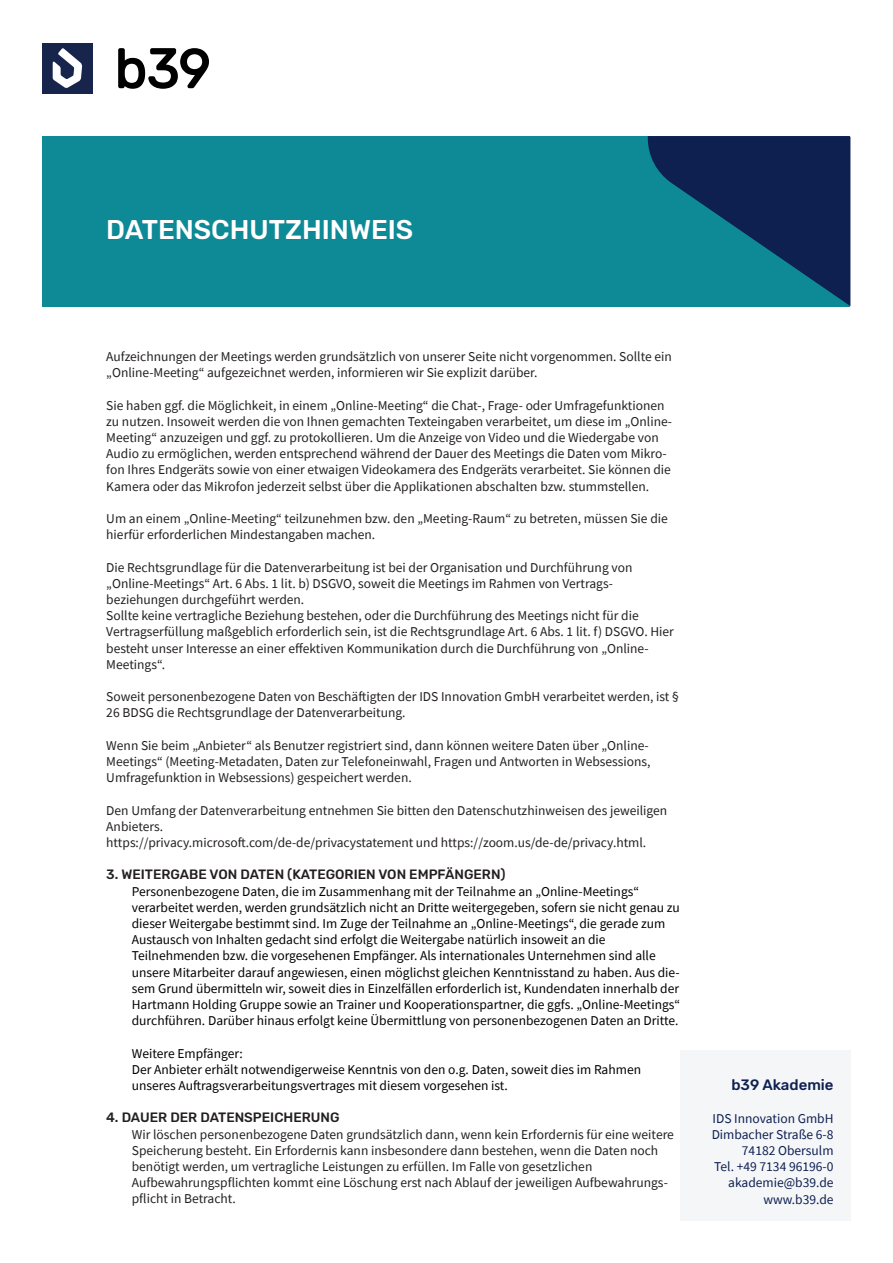
<style>
.page{position:relative;width:893px;height:1263px;background:#fff}
.page>*{position:absolute;margin:0;border:0;box-sizing:border-box;transform-origin:0 0}
.t1{font:500 27px "Rubik";color:#fff}
.t2{font:500 15px "Rubik";color:#0e2050}
.Einzug1{font:13.5px/16.2px "Source Sans Pro";color:#231f20}
.Einzug1-2{font:13.5px/16.2px "Source Sans Pro";color:#000}
.t3{font:13.5px/16.2px "Source Sans Pro";color:#0e2050;text-align:right}
.t4{font:500 13.5px "Rubik";color:#231f20}
</style>
<div class="page">
<div style="left:42px;top:43px;width:51px;height:51px;background:#17254d"></div>
<svg style="left:53px;top:48px;width:29px;height:40px"></svg>
<svg style="left:118px;top:48px;width:91px;height:41px"></svg>
<div style="left:680px;top:1050px;width:170px;height:170px;background:#f5f6f8"></div>
<div style="left:43px;top:136px;width:807px;height:170px;background:#0e8a96"></div>
<svg style="left:648px;top:136px;width:202px;height:170px"></svg>
<p class="t1" style="left:106px;top:214px;width:308px">DATENSCHUTZHINWEIS</p>
<p class="Einzug1" style="left:106px;top:348px;width:567px">Aufzeichnungen der Meetings werden grundsätzlich von unserer Seite nicht vorgenommen. Sollte ein „Online-Meeting“ aufgezeichnet werden, informieren wir Sie explizit darüber.</p>
<p class="Einzug1" style="left:106px;top:397px;width:567px">Sie haben ggf. die Möglichkeit, in einem „Online-Meeting“ die Chat-, Frage- oder Umfragefunktionen zu nutzen. Insoweit werden die von Ihnen gemachten Texteingaben verarbeitet, um diese im „Online-Meeting“ anzuzeigen und ggf. zu protokollieren. Um die Anzeige von Video und die Wiedergabe von Audio zu ermöglichen, werden entsprechend während der Dauer des Meetings die Daten vom Mikro&shy;fon Ihres Endgeräts sowie von einer etwaigen Videokamera des Endgeräts verarbeitet. Sie können die Kamera oder das Mikrofon jederzeit selbst über die Applikationen abschalten bzw. stummstellen.</p>
<p class="Einzug1" style="left:106px;top:510px;width:563px">Um an einem „Online-Meeting“ teilzunehmen bzw. den „Meeting-Raum“ zu betreten, müssen Sie die hierfür erforderlichen Mindestangaben machen.</p>
<p class="Einzug1" style="left:106px;top:559px;width:528px">Die Rechtsgrundlage für die Datenverarbeitung ist bei der Organisation und Durchführung von „Online-Meetings“ Art. 6 Abs. 1 lit. b) DSGVO, soweit die Meetings im Rahmen von Vertrags&shy;beziehungen durchgeführt werden.</p>
<p class="Einzug1" style="left:106px;top:607px;width:569px">Sollte keine vertragliche Beziehung bestehen, oder die Durchführung des Meetings nicht für die Vertragserfüllung maßgeblich erforderlich sein, ist die Rechtsgrundlage Art. 6 Abs. 1 lit. f) DSGVO. Hier besteht unser Interesse an einer effektiven Kommunikation durch die Durchführung von „Online-Meetings“.</p>
<p class="Einzug1" style="left:106px;top:688px;width:574px">Soweit personenbezogene Daten von Beschäftigten der IDS Innovation GmbH verarbeitet werden, ist §<br>26 BDSG die Rechtsgrundlage der Datenverarbeitung.</p>
<p class="Einzug1" style="left:106px;top:737px;width:546px">Wenn Sie beim „Anbieter“ als Benutzer registriert sind, dann können weitere Daten über „Online-<br>Meetings“ (Meeting-Metadaten, Daten zur Telefoneinwahl, Fragen und Antworten in Websessions,<br>Umfragefunktion in Websessions) gespeichert werden.</p>
<p class="Einzug1" style="left:106px;top:802px;width:562px">Den Umfang der Datenverarbeitung entnehmen Sie bitten den Datenschutzhinweisen des jeweiligen<br>Anbieters.</p>
<p class="Einzug1" style="left:106px;top:834px;width:541px">https://privacy.microsoft.com/de-de/privacystatement und https://zoom.us/de-de/privacy.html.</p>
<p class="t4" style="left:106px;top:867px;width:401px">3. WEITERGABE VON DATEN (KATEGORIEN VON EMPFÄNGERN)</p>
<p class="Einzug1-2" style="left:132px;top:883px;width:550px">Personenbezogene Daten, die im Zusammenhang mit der Teilnahme an „Online-Meetings“ verarbeitet werden, werden grundsätzlich nicht an Dritte weitergegeben, sofern sie nicht genau zu dieser Weitergabe bestimmt sind. Im Zuge der Teilnahme an „Online-Meetings“, die gerade zum Austausch von Inhalten gedacht sind erfolgt die Weitergabe natürlich insoweit an die Teilnehmenden bzw. die vorgesehenen Empfänger. Als internationales Unternehmen sind alle unsere Mitarbeiter darauf angewiesen, einen möglichst gleichen Kenntnisstand zu haben. Aus die&shy;sem Grund übermitteln wir, soweit dies in Einzelfällen erforderlich ist, Kundendaten innerhalb der Hartmann Holding Gruppe sowie an Trainer und Kooperationspartner, die ggfs. „Online-Meetings“ durchführen. Darüber hinaus erfolgt keine Übermittlung von personenbezogenen Daten an Dritte.</p>
<p class="Einzug1-2" style="left:132px;top:1045px;width:112px">Weitere Empfänger:</p>
<p class="Einzug1-2" style="left:132px;top:1061px;width:511px">Der Anbieter erhält notwendigerweise Kenntnis von den o.g. Daten, soweit dies im Rahmen unseres Auftragsverarbeitungsvertrages mit diesem vorgesehen ist.</p>
<p class="t4" style="left:106px;top:1110px;width:235px">4. DAUER DER DATENSPEICHERUNG</p>
<p class="Einzug1" style="left:132px;top:1126px;width:544px">Wir löschen personenbezogene Daten grundsätzlich dann, wenn kein Erfordernis für eine weitere Speicherung besteht. Ein Erfordernis kann insbesondere dann bestehen, wenn die Daten noch benötigt werden, um vertragliche Leistungen zu erfüllen. Im Falle von gesetzlichen Aufbewahrungspflichten kommt eine Löschung erst nach Ablauf der jeweiligen Aufbewahrungs&shy;pflicht in Betracht.</p>
<p class="t2" style="left:731px;top:1076px;width:104px">b39 Akademie</p>
<p class="t3" style="left:712px;top:1110px;width:123px">IDS Innovation GmbH<br>Dimbacher Straße 6-8<br>74182 Obersulm<br>Tel. +49 7134 96196-0 akademie@b39.de www.b39.de</p>
</div>
